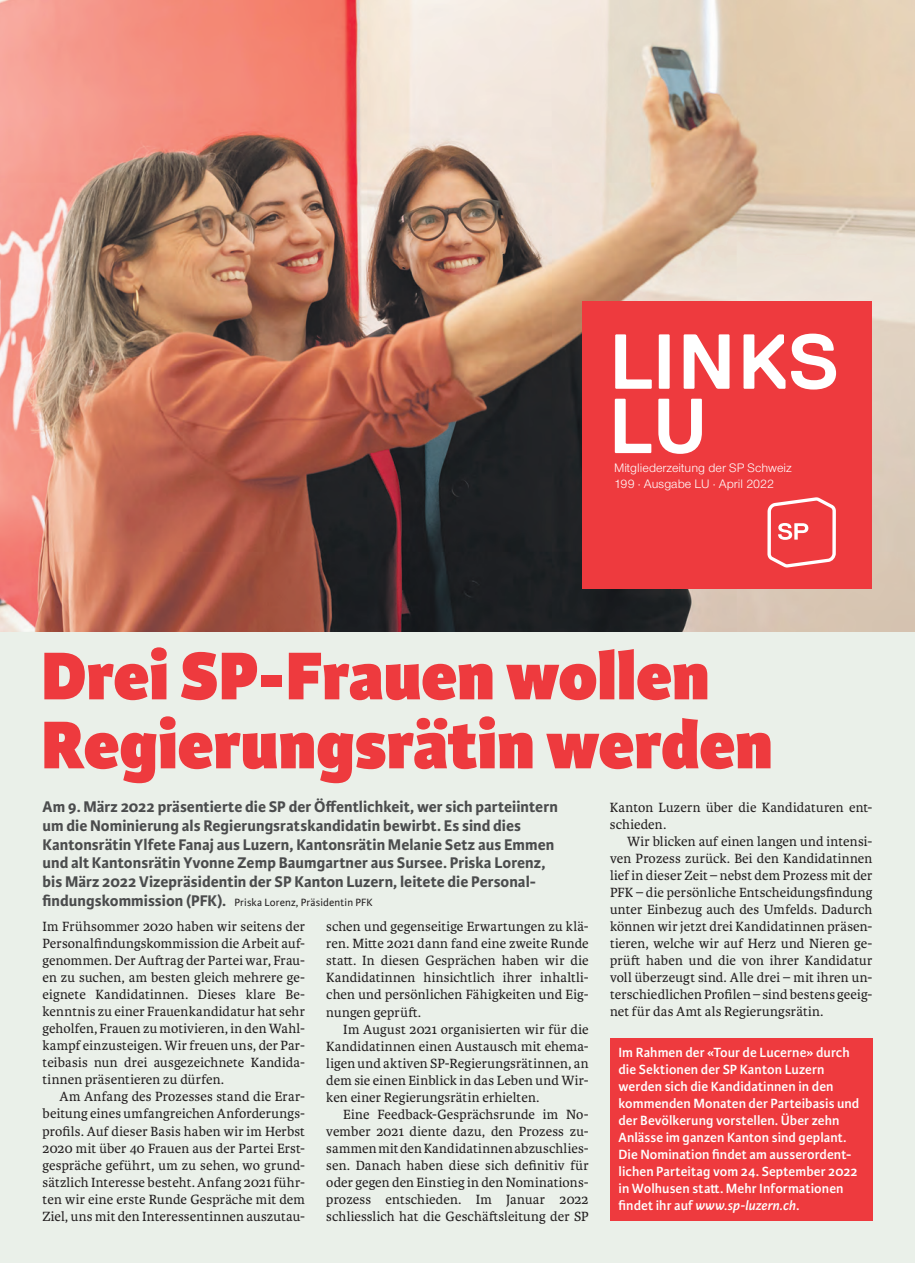
<style>
.page{position:relative;width:915px;height:1263px;background:#fff}
.page>*{position:absolute;margin:0;border:0;box-sizing:border-box;transform-origin:0 0}
.t1{font:700 77.7px "Replica";color:#fff}
.t2{font:800 72px/69px "Karmina Sans";color:#ee3a3e}
.t3{font:700 16.5px/18.8px "Karmina Sans";letter-spacing:.005em;color:#4b4c4d}
.t4{font:14.25px/17px "Karmina";letter-spacing:.01em;color:#231f20;text-align:justify}
.t5{font:600 14.25px/17px "Karmina Sans";letter-spacing:.005em;color:#fff}
.t6{font:12.75px/15.3px "Nimbus San Nov";color:#fff}
.t7{font:11.25px "Karmina Sans";letter-spacing:.015em;color:#231f20}
.s1{font-style:italic}
.s2{font-weight:700;font-size:16.5px;color:#4b4c4d}
</style>
<div class="page">
<div style="left:0;top:0;width:914px;height:1263px;background:#eaf0e9"></div>
<img style="left:0;top:0;width:914px;height:631px">
<div style="left:582px;top:301px;width:289px;height:288px;background:#ee3a3e"></div>
<svg style="left:615px;top:334px;width:36px;height:55px"></svg>
<svg style="left:658px;top:334px;width:11px;height:55px"></svg>
<svg style="left:683px;top:334px;width:46px;height:55px"></svg>
<svg style="left:743px;top:334px;width:92px;height:56px"></svg>
<svg style="left:767px;top:497px;width:68px;height:70px"></svg>
<div style="left:609px;top:1037px;width:263px;height:183px;background:#ee3a3e"></div>
<h1 class="t1" style="left:608px;top:383px;width:101px">LU</h1>
<p class="t6" style="left:613px;top:461px;width:179px">Mitgliederzeitung der SP Schweiz<br>199 · Ausgabe LU · April 2022</p>
<h2 class="t2" style="left:41px;top:644px;width:732px">Drei SP-Frauen wollen<br>Regierungsrätin werden</h2>
<p class="t4" style="left:609px;top:799px;width:264px">Kanton Luzern über die Kandidaturen ent&shy;schieden.</p>
<p class="t4" style="left:609px;top:833px;width:264px;text-indent:17px">Wir blicken auf einen langen und intensi&shy;ven Prozess zurück. Bei den Kandidatinnen lief in dieser Zeit – nebst dem Prozess mit der PFK – die persönliche Entscheidungsfindung unter Einbezug auch des Umfelds. Dadurch können wir jetzt drei Kandidatinnen präsen&shy;tieren, welche wir auf Herz und Nieren ge&shy;prüft haben und die von ihrer Kandidatur voll überzeugt sind. Alle drei – mit ihren un&shy;terschiedlichen Profilen – sind bestens geeig&shy;net für das Amt als Regierungsrätin.</p>
<p class="t5" style="left:618px;top:1044px;width:242px">Im Rahmen der «Tour de Lucerne» durch die Sektionen der SP Kanton Luzern werden sich die Kandidatinnen in den kommenden Monaten der Parteibasis und der Bevölkerung vorstellen. Über zehn Anlässe im ganzen Kanton sind geplant.<br>Die Nomination findet am ausserordent&shy;lichen Parteitag vom 24. September 2022 in Wolhusen statt. Mehr Informationen findet ihr auf <span class="s1">www.sp-luzern.ch</span>.</p>
<p class="t3" style="left:43px;top:798px;width:516px">Am 9. März 2022 präsentierte die SP der Öffentlichkeit, wer sich parteiintern um die Nominierung als Regierungsratskandidatin bewirbt. Es sind dies Kantonsrätin Ylfete Fanaj aus Luzern, Kantonsrätin Melanie Setz aus Emmen und alt Kantonsrätin Yvonne Zemp Baumgartner aus Sursee. Priska Lorenz, bis März 2022 Vizepräsidentin der SP Kanton Luzern, leitete die Personal-</p>
<p class="t7" style="left:43px;top:896px;width:331px"><span class="s2">findungskommission (PFK).</span> Priska Lorenz, Präsidentin PFK</p>
<p class="t4" style="left:43px;top:918px;width:264px">Im Frühsommer 2020 haben wir seitens der Personalfindungskommission die Arbeit auf&shy;genommen. Der Auftrag der Partei war, Frau&shy;en zu suchen, am besten gleich mehrere ge&shy;eignete Kandidatinnen. Dieses klare Be&shy;kenntnis zu einer Frauenkandidatur hat sehr geholfen, Frauen zu motivieren, in den Wahl&shy;kampf einzusteigen. Wir freuen uns, der Par&shy;teibasis nun drei ausgezeichnete Kandida&shy;tinnen präsentieren zu dürfen.</p>
<p class="t4" style="left:43px;top:1088px;width:264px;text-indent:17px">Am Anfang des Prozesses stand die Erar&shy;beitung eines umfangreichen Anforderungs&shy;profils. Auf dieser Basis haben wir im Herbst 2020 mit über 40 Frauen aus der Partei Erst&shy;gespräche geführt, um zu sehen, wo grund&shy;sätzlich Interesse besteht. Anfang 2021 führ&shy;ten wir eine erste Runde Gespräche mit dem Ziel, uns mit den Interessentinnen auszutau-</p>
<p class="t4" style="left:326px;top:918px;width:264px">schen und gegenseitige Erwartungen zu klä&shy;ren. Mitte 2021 dann fand eine zweite Runde statt. In diesen Gesprächen haben wir die Kandidatinnen hinsichtlich ihrer inhaltli&shy;chen und persönlichen Fähigkeiten und Eig&shy;nungen geprüft.</p>
<p class="t4" style="left:326px;top:1020px;width:264px;text-indent:17px">Im August 2021 organisierten wir für die Kandidatinnen einen Austausch mit ehema&shy;ligen und aktiven SP-Regierungsrätinnen, an dem sie einen Einblick in das Leben und Wir&shy;ken einer Regierungsrätin erhielten.</p>
<p class="t4" style="left:326px;top:1106px;width:264px;text-indent:17px">Eine Feedback-Gesprächsrunde im No&shy;vember 2021 diente dazu, den Prozess zu&shy;sammen mit den Kandidatinnen abzuschlies&shy;sen. Danach haben diese sich definitiv für oder gegen den Einstieg in den Nominations&shy;prozess entschieden. Im Januar 2022 schliesslich hat die Geschäftsleitung der SP</p>
</div>
